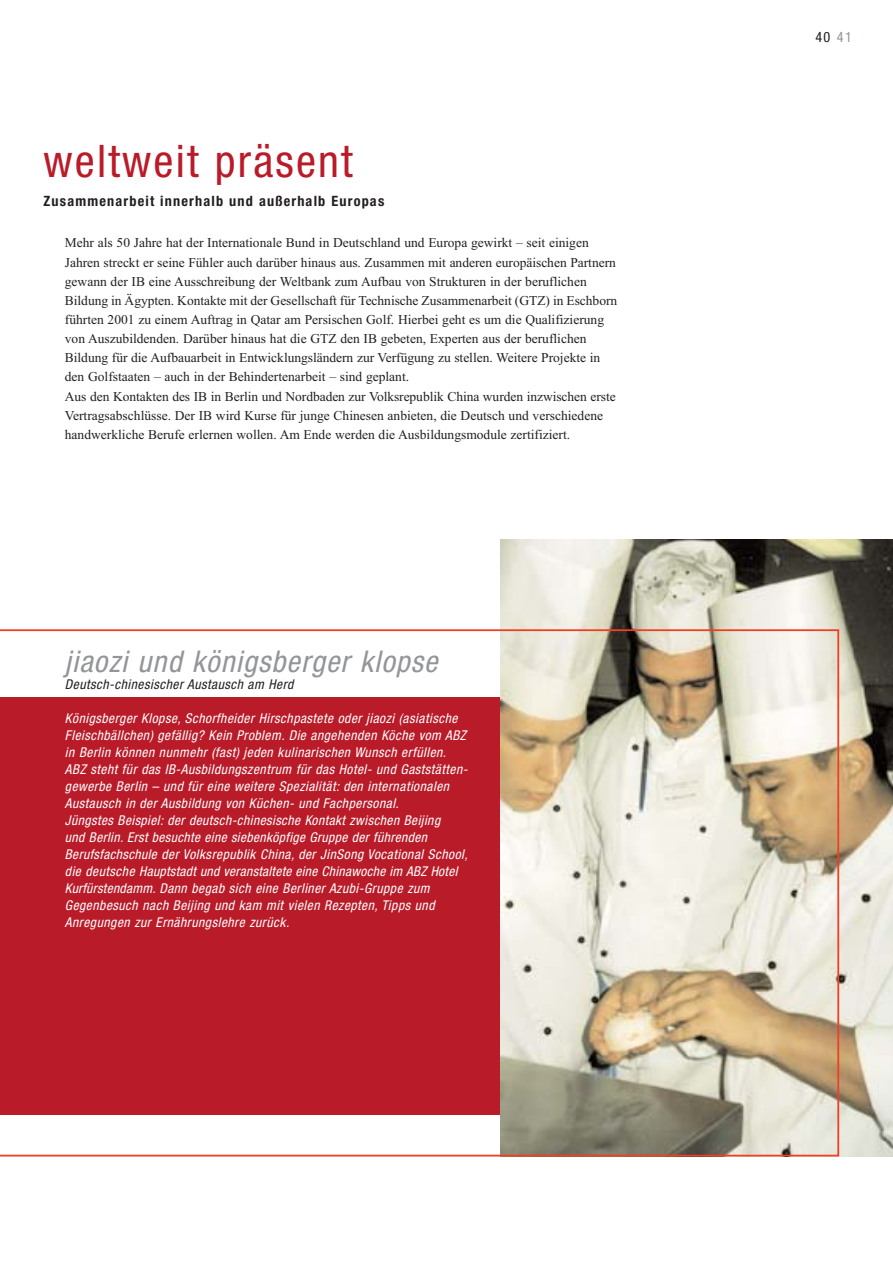
<style>
.page{position:relative;width:893px;height:1263px;background:#fff}
.page>*{position:absolute;margin:0;border:0;box-sizing:border-box;transform-origin:0 0}
.t1{font:condensed 45px "Helvetica Neue";letter-spacing:.05em;color:#ba1b29}
.t2{font:italic condensed 30px "Helvetica Neue";letter-spacing:.04em;color:#939598}
.t3{font:700 condensed 14.25px "Helvetica Neue";letter-spacing:.08em;color:#231f20}
.t4{font:condensed 14.25px "Helvetica Neue";color:#231f20}
.t5{font:13.5px/19.2px "Times New Roman";color:#231f20}
.t6{font:italic condensed 13.5px/17px "Helvetica Neue";letter-spacing:.04em;color:#fff}
.t7{font:italic condensed 13.5px "Helvetica Neue";letter-spacing:.04em;color:#231f20}
.s1{color:#939598}
</style>
<div class="page">
<img style="left:500px;top:540px;width:392px;height:617px">
<svg style="left:0;top:629px;width:839px;height:528px;background:#cc7c7a"></svg>
<h1 class="t1" style="left:44px;top:145px;width:311px">weltweit präsent</h1>
<p class="t3" style="left:44px;top:196px;width:342px">Zusammenarbeit innerhalb und außerhalb Europas</p>
<p class="t5" style="left:65px;top:235px;width:554px">Mehr als 50 Jahre hat der Internationale Bund in Deutschland und Europa gewirkt – seit einigen Jahren streckt er seine Fühler auch darüber hinaus aus. Zusammen mit anderen europäischen Partnern gewann der IB eine Ausschreibung der Weltbank zum Aufbau von Strukturen in der beruflichen Bildung in Ägypten. Kontakte mit der Gesellschaft für Technische Zusammenarbeit (GTZ) in Eschborn führten 2001 zu einem Auftrag in Qatar am Persischen Golf. Hierbei geht es um die Qualifizierung von Auszubildenden. Darüber hinaus hat die GTZ den IB gebeten, Experten aus der beruflichen Bildung für die Aufbauarbeit in Entwicklungsländern zur Verfügung zu stellen. Weitere Projekte in den Golfstaaten – auch in der Behindertenarbeit – sind geplant.<br>Aus den Kontakten des IB in Berlin und Nordbaden zur Volksrepublik China wurden inzwischen erste Vertragsabschlüsse. Der IB wird Kurse für junge Chinesen anbieten, die Deutsch und verschiedene handwerkliche Berufe erlernen wollen. Am Ende werden die Ausbildungsmodule zertifiziert.</p>
<h2 class="t2" style="left:65px;top:651px;width:374px">jiaozi und königsberger klopse</h2>
<p class="t7" style="left:65px;top:680px;width:230px">Deutsch-chinesischer Austausch am Herd</p>
<p class="t6" style="left:65px;top:711px;width:404px">Königsberger Klopse, Schorfheider Hirschpastete oder jiaozi (asiatische Fleischbällchen) gefällig? Kein Problem. Die angehenden Köche vom ABZ in Berlin können nunmehr (fast) jeden kulinarischen Wunsch erfüllen.<br>ABZ steht für das IB-Ausbildungszentrum für das Hotel- und Gaststätten&shy;gewerbe Berlin – und für eine weitere Spezialität: den internationalen Austausch in der Ausbildung von Küchen- und Fachpersonal.<br>Jüngstes Beispiel: der deutsch-chinesische Kontakt zwischen Beijing<br>und Berlin. Erst besuchte eine siebenköpfige Gruppe der führenden Berufsfachschule der Volksrepublik China, der JinSong Vocational School, die deutsche Hauptstadt und veranstaltete eine Chinawoche im ABZ Hotel Kurfürstendamm. Dann begab sich eine Berliner Azubi-Gruppe zum Gegenbesuch nach Beijing und kam mit vielen Rezepten, Tipps und Anregungen zur Ernährungslehre zurück.</p>
<p class="t4" style="left:815px;top:32px;width:38px">40 <span class="s1">41</span></p>
</div>
